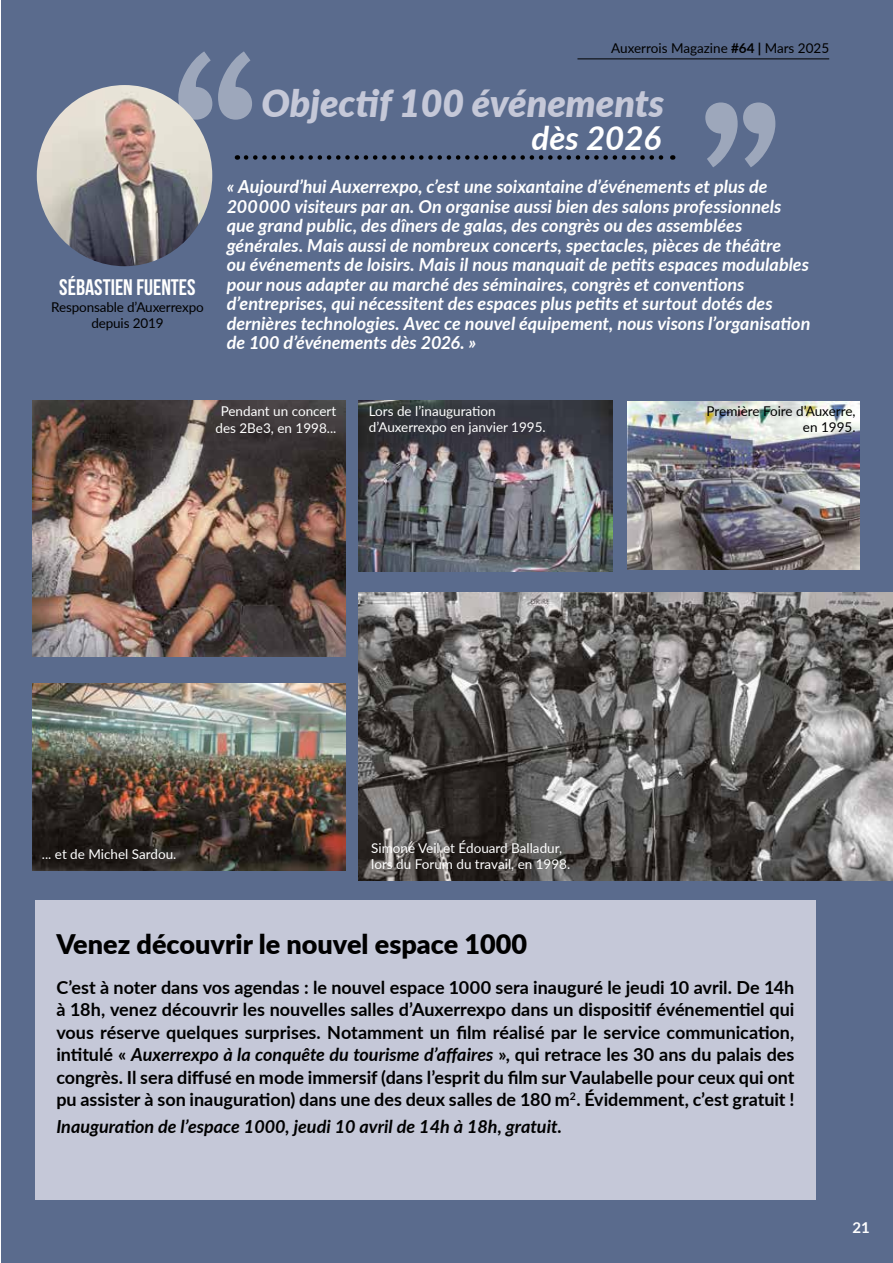
<style>
.page{position:relative;width:893px;height:1263px;background:#fff}
.page>*{position:absolute;margin:0;border:0;box-sizing:border-box;transform-origin:0 0}
.t1{font:italic 900 37.5px "Lato";color:#c5c8d8}
.t2{font:italic 700 33px "Lato";color:#fff}
.t3{font:900 27px "Lato";color:#000}
.t4{font:700 22.5px "Bebas Neue";color:#fff}
.t5{font:italic 700 18px/19.5px "Lato";color:#fff}
.t6{font:700 18px/22.5px "Lato";color:#000;text-align:justify}
.t7{font:italic 700 18px "Lato";color:#000}
.t8{font:700 15px "Lato";color:#fff}
.t9{font:13.5px/16.2px "Lato";color:#fff}
.t10{font:13.5px/16.2px "Lato";letter-spacing:-.01em;color:#000;text-align:right}
.s1{font-weight:700}
.s2{font-style:italic}
</style>
<div class="page">
<div style="left:1px;top:0;width:892px;height:1263px;background:#5a6b8d"></div>
<hr style="left:577px;top:59px;width:252px;height:1px;background:#000">
<svg style="left:246px;top:155px;width:427px;height:5px"></svg>
<div style="left:35px;top:900px;width:781px;height:299px;background:#c5c8d8"></div>
<img style="left:32px;top:400px;width:314px;height:256px">
<img style="left:358px;top:592px;width:535px;height:288px">
<img style="left:627px;top:402px;width:233px;height:168px">
<img style="left:358px;top:401px;width:255px;height:171px">
<img style="left:32px;top:683px;width:314px;height:187px">
<svg style="left:705px;top:102px;width:70px;height:65px"></svg>
<svg style="left:180px;top:51px;width:31px;height:34px"></svg>
<svg style="left:218px;top:51px;width:34px;height:69px"></svg>
<img style="left:37px;top:85px;width:175px;height:181px">
<p class="t4" style="left:59px;top:275px;width:138px">SÉBASTIEN FUENTES</p>
<p class="t10" style="left:51px;top:298px;width:154px;text-align:center">Responsable d’Auxerrexpo depuis 2019</p>
<p class="t10" style="left:611px;top:40px;width:219px">Auxerrois Magazine <span class="s1">#64 |</span> Mars 2025</p>
<h1 class="t1" style="left:262px;top:75px;width:404px">Objectif 100 événements</h1>
<h2 class="t2" style="left:532px;top:114px;width:131px">dès 2026</h2>
<p class="t5" style="left:227px;top:176px;width:585px">« Aujourd’hui Auxerrexpo, c’est une soixantaine d’événements et plus de<br>200 000 visiteurs par an. On organise aussi bien des salons professionnels que grand public, des dîners de galas, des congrès ou des assemblées générales. Mais aussi de nombreux concerts, spectacles, pièces de théâtre<br>ou événements de loisirs. Mais il nous manquait de petits espaces modulables pour nous adapter au marché des séminaires, congrès et conventions d’entreprises, qui nécessitent des espaces plus petits et surtout dotés des dernières technologies. Avec ce nouvel équipement, nous visons l’organisation de 100 d’événements dès 2026. »</p>
<p class="t9" style="left:215px;top:403px;width:122px;text-align:center">Pendant un concert des 2Be3, en 1998...</p>
<p class="t9" style="left:369px;top:402px;width:178px">Lors de l’inauguration d’Auxerrexpo en janvier 1995.</p>
<p class="t10" style="left:707px;top:402px;width:150px">Première Foire d’Auxerre, en 1995.</p>
<p class="t9" style="left:42px;top:845px;width:136px">... et de Michel Sardou.</p>
<p class="t9" style="left:371px;top:839px;width:201px">Simone Veil et Édouard Balladur, lors du Forum du travail, en 1998.</p>
<h3 class="t3" style="left:56px;top:924px;width:472px">Venez découvrir le nouvel espace 1000</h3>
<p class="t6" style="left:56px;top:975px;width:740px">C’est à noter dans vos agendas : le nouvel espace 1000 sera inauguré le jeudi 10 avril. De 14h à 18h, venez découvrir les nouvelles salles d’Auxerrexpo dans un dispositif événementiel qui vous réserve quelques surprises. Notamment un film réalisé par le service communication, intitulé « <span class="s2">Auxerrexpo à la conquête du tourisme d’affaires</span> », qui retrace les 30 ans du palais des congrès. Il sera diffusé en mode immersif (dans l’esprit du film sur Vaulabelle pour ceux qui ont pu assister à son inauguration) dans une des deux salles de 180 m<sup>2</sup>. Évidemment, c’est gratuit !</p>
<p class="t7" style="left:56px;top:1113px;width:507px">Inauguration de l’espace 1000, jeudi 10 avril de 14h à 18h, gratuit.</p>
<p class="t8" style="left:852px;top:1216px;width:19px">21</p>
</div>
